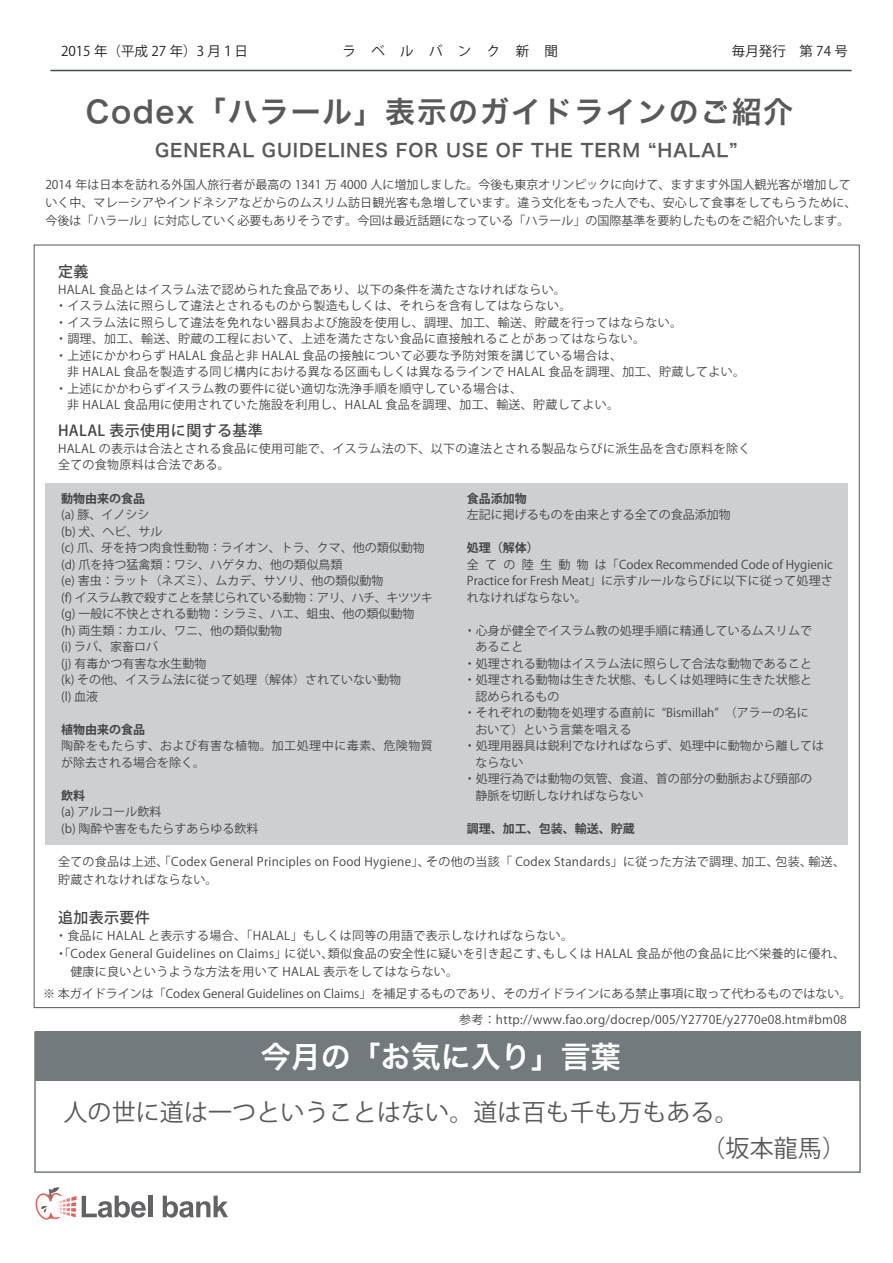
<style>
.page{position:relative;width:893px;height:1263px;background:#fff}
.page>*{position:absolute;margin:0;border:0;box-sizing:border-box;transform-origin:0 0}
.t1{font:30px "Hira Kaku Pro W6";letter-spacing:.05em;color:#59595b}
.t2{font:30px "Hira Kaku Pro W6";color:#fff}
.t3{font:24px "Koz Go Pro";letter-spacing:.005em;color:#59595b}
.t4{font:18px "Hira Kaku Pro W6";letter-spacing:.05em;color:#59595b}
.t5{font:500 15px "Koz Go Pro";letter-spacing:.025em;color:#444445}
.t6{font:13.5px "Koz Go Pro";color:#231f20}
.t7{font:13.5px "Koz Go Pro";letter-spacing:1.14em;color:#231f20}
.t8{font:12px/16.5px "Koz Go Pro";letter-spacing:.01em;color:#444445}
.t9{font:12px/16.5px "Koz Go Pro";letter-spacing:.045em;color:#444445}
.t10{font:700 12px "Koz Go Pro";color:#444445}
.s1{font-weight:700}
</style>
<div class="page">
<hr style="left:51px;top:70px;width:801px;height:1px;background:#434b4c">
<div style="left:34px;top:1031px;width:827px;height:142px;border:2px solid #737a7e"></div>
<svg style="left:82px;top:1195px;width:64px;height:22px"></svg>
<hr style="left:148px;top:1195px;width:4px;height:22px;background:#636366">
<svg style="left:163px;top:1195px;width:65px;height:22px"></svg>
<svg style="left:35px;top:1187px;width:41px;height:33px"></svg>
<div style="left:35px;top:1031px;width:825px;height:50px;background:#737a7e"></div>
<div style="left:45px;top:483px;width:803px;height:361px;background:#cecfd1"></div>
<p class="t6" style="left:61px;top:42px;width:189px">2015 年（平成 27 年）3 月１日</p>
<p class="t7" style="left:342px;top:42px;width:217px">ラベルバンク新聞</p>
<p class="t6" style="left:732px;top:42px;width:118px">毎月発行　第 74 号</p>
<p class="t1" style="left:86px;top:85px;width:709px">Codex「ハラール」表示のガイドラインのご紹介</p>
<p class="t4" style="left:155px;top:134px;width:584px">GENERAL GUIDELINES FOR USE OF THE TERM “HALAL”</p>
<p class="t8" style="left:45px;top:175px;width:813px;line-height:18px">2014 年は日本を訪れる外国人旅行者が最高の 1341 万 4000 人に増加しました。今後も東京オリンピックに向けて、ますます外国人観光客が増加していく中、マレーシアやインドネシアなどからのムスリム訪日観光客も急増しています。違う文化をもった人でも、安心して食事をしてもらうために、今後は「ハラール」に対応していく必要もありそうです。今回は最近話題になっている「ハラール」の国際基準を要約したものをご紹介いたします。</p>
<p class="t5" style="left:58px;top:262px;width:32px">定義</p>
<p class="t8" style="left:58px;top:281px;width:509px">HALAL 食品とはイスラム法で認められた食品であり、以下の条件を満たさなければならい。</p>
<p class="t8" style="left:55px;top:298px;width:518px">・イスラム法に照らして違法とされるものから製造もしくは、それらを含有してはならない。</p>
<p class="t8" style="left:55px;top:314px;width:629px">・イスラム法に照らして違法を免れない器具および施設を使用し、調理、加工、輸送、貯蔵を行ってはならない。</p>
<p class="t8" style="left:55px;top:331px;width:592px">・調理、加工、輸送、貯蔵の工程において、上述を満たさない食品に直接触れることがあってはならない。</p>
<p class="t8" style="left:55px;top:347px;width:568px">・上述にかかわらず HALAL 食品と非 HALAL 食品の接触について必要な予防対策を講じている場合は、</p>
<p class="t8" style="left:67px;top:364px;width:679px">非 HALAL 食品を製造する同じ構内における異なる区画もしくは異なるラインで HALAL 食品を調理、加工、貯蔵してよい。</p>
<p class="t8" style="left:55px;top:380px;width:469px">・上述にかかわらずイスラム教の要件に従い適切な洗浄手順を順守している場合は、</p>
<p class="t8" style="left:67px;top:397px;width:553px">非 HALAL 食品用に使用されていた施設を利用し、HALAL 食品を調理、加工、輸送、貯蔵してよい。</p>
<p class="t5" style="left:58px;top:421px;width:206px">HALAL 表示使用に関する基準</p>
<p class="t8" style="left:58px;top:440px;width:694px">HALAL の表示は合法とされる食品に使用可能で、イスラム法の下、以下の違法とされる製品ならびに派生品を含む原料を除く全ての食物原料は合法である。</p>
<p class="t8" style="left:61px;top:490px;width:373px"><span class="s1">動物由来の食品<br></span>(a) 豚、イノシシ<br>(b) 犬、ヘビ、サル<br>(c) 爪、牙を持つ肉食性動物： ライオン、トラ、クマ、他の類似動物(d) 爪を持つ猛禽類： ワシ、ハゲタカ、他の類似鳥類<br>(e) 害虫： ラット（ネズミ）、ムカデ、サソリ、他の類似動物<br>(f) イスラム教で殺すことを禁じられている動物：アリ、ハチ、キツツキ(g) 一般に不快とされる動物：シラミ、ハエ、蛆虫、他の類似動物<br>(h) 両生類： カエル、ワニ、他の類似動物<br>(i) ラバ、家畜ロバ<br>(j) 有毒かつ有害な水生動物<br>(k) その他、イスラム法に従って処理（解体）されていない動物<br>(l) 血液</p>
<p class="t9" style="left:61px;top:721px;width:373px"><span class="s1">植物由来の食品<br></span>陶酔をもたらす、および有害な植物。加工処理中に毒素、危険物質が除去される場合を除く。</p>
<p class="t8" style="left:61px;top:787px;width:199px"><span class="s1">飲料<br></span>(a) アルコール飲料<br>(b) 陶酔や害をもたらすあらゆる飲料</p>
<p class="t8" style="left:467px;top:490px;width:265px"><span class="s1">食品添加物<br></span>左記に掲げるものを由来とする全ての食品添加物</p>
<p class="t8" style="left:467px;top:540px;width:367px"><span class="s1">処理（解体）<br></span>全ての陸生動物は「Codex Recommended Code of Hygienic<br>Practice for Fresh Meat」に示すルールならびに以下に従って処理されなければならない。</p>
<p class="t8" style="left:464px;top:622px;width:349px">・心身が健全でイスラム教の処理手順に精通しているムスリムで</p>
<p class="t8" style="left:475px;top:639px;width:49px">あること</p>
<p class="t8" style="left:464px;top:655px;width:349px">・処理される動物はイスラム法に照らして合法な動物であること</p>
<p class="t8" style="left:464px;top:672px;width:349px">・処理される動物は生きた状態、もしくは処理時に生きた状態と</p>
<p class="t8" style="left:475px;top:688px;width:85px">認められるもの</p>
<p class="t8" style="left:464px;top:705px;width:346px">・ それぞれの動物を処理する直前に “Bismillah”　（アラーの名に</p>
<p class="t8" style="left:475px;top:721px;width:157px">おいて）という言葉を唱える</p>
<p class="t8" style="left:464px;top:738px;width:361px">・処理用器具は鋭利でなければならず、処理中に動物から離しては</p>
<p class="t8" style="left:475px;top:754px;width:49px">ならない</p>
<p class="t8" style="left:464px;top:771px;width:349px">・処理行為では動物の気管、食道、首の部分の動脈および頸部の</p>
<p class="t8" style="left:475px;top:787px;width:169px">静脈を切断しなければならない</p>
<p class="t10" style="left:467px;top:821px;width:169px">調理、加工、包装、輸送、貯蔵</p>
<p class="t8" style="left:58px;top:853px;width:788px;line-height:18px">全ての食品は上述、「Codex General Principles on Food Hygiene」、その他の当該「 Codex Standards」に従った方法で調理、加工、包装、輸送、貯蔵されなければならない。</p>
<p class="t5" style="left:58px;top:908px;width:93px">追加表示要件</p>
<p class="t8" style="left:55px;top:926px;width:791px;line-height:18px">・食品に HALAL と表示する場合、「HALAL」もしくは同等の用語で表示しなければならない。<br>・「Codex General Guidelines on Claims」に従い、類似食品の安全性に疑いを引き起こす、もしくは HALAL 食品が他の食品に比べ栄養的に優れ、　健康に良いというような方法を用いて HALAL 表示をしてはならない。</p>
<p class="t8" style="left:459px;top:1012px;width:389px">参考：http://www.fao.org/docrep/005/Y2770E/y2770e08.htm#bm08</p>
<p class="t8" style="left:43px;top:985px;width:810px">※ 本ガイドラインは「Codex General Guidelines on Claims」を補足するものであり、そのガイドラインにある禁止事項に取って代わるものではない。</p>
<p class="t2" style="left:261px;top:1030px;width:361px">今月の「お気に入り」言葉</p>
<p class="t3" style="left:63px;top:1096px;width:677px">人の世に道は一つということはない。道は百も千も万もある。</p>
<p class="t3" style="left:701px;top:1132px;width:146px">（坂本龍馬）</p>
</div>
